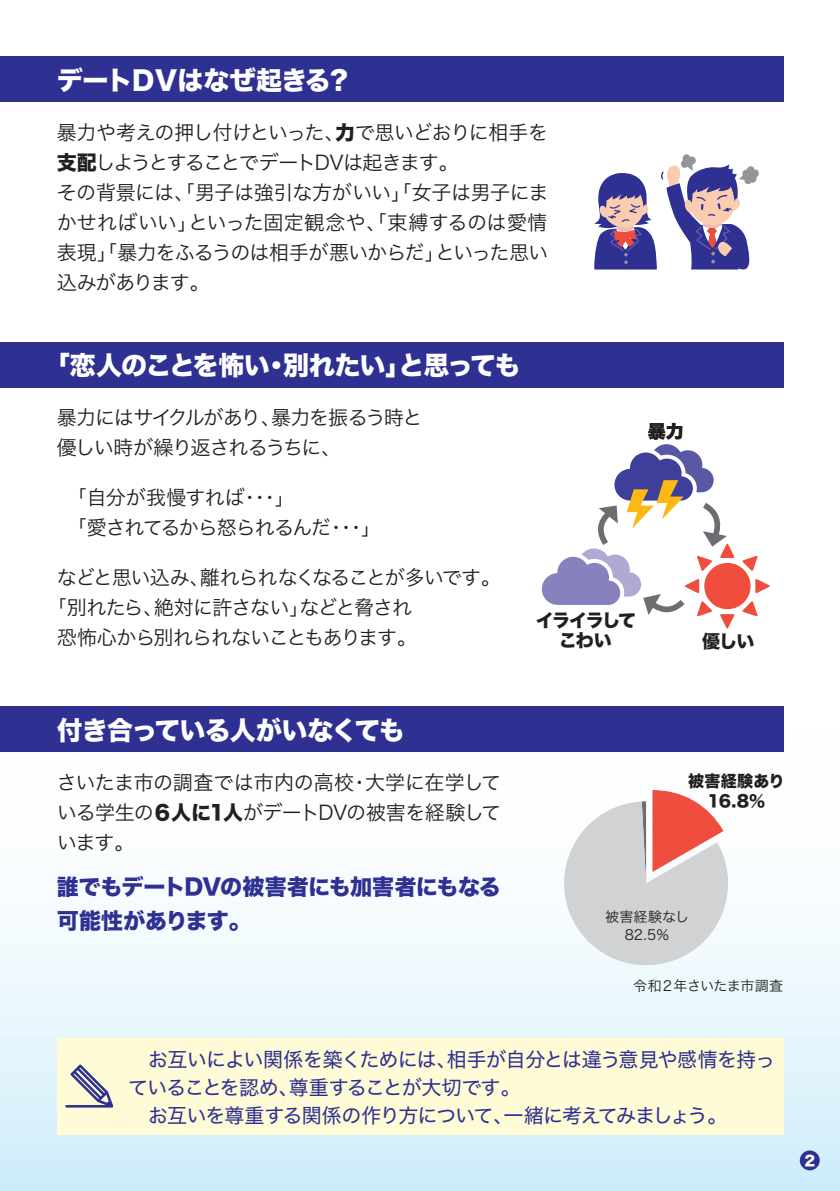
<style>
.page{position:relative;width:840px;height:1191px;background:#fff}
.page>*{position:absolute;margin:0;border:0;box-sizing:border-box;transform-origin:0 0}
.t1{font:26px "Hiragino Sans W8";letter-spacing:-.045em;color:#fff}
.t2{font:22px/34px "Hiragino Sans W8";letter-spacing:-.025em;color:#2e3092}
.t3{font:20px/30px "Hiragino Sans W3";letter-spacing:-.045em;color:#231f20}
.t4{font:20px/28px "Hiragino Sans W4";letter-spacing:-.045em;color:#2e3092}
.t5{font:20px/30px "Hiragino Sans W3";letter-spacing:-.065em;color:#231f20}
.t6{font:18px/20px "Hiragino Sans W8";letter-spacing:-.08em;color:#231f20;text-align:center}
.t7{font:18px "Hiragino Sans W8";letter-spacing:-.055em;color:#231f20}
.t8{font:16px/20px "Hiragino Sans W8";letter-spacing:.01em;color:#231f20;text-align:center}
.t9{font:14px "Hiragino Sans W3";letter-spacing:-.04em;color:#231f20}
.t10{font:14px/18px "Hiragino Sans W3";letter-spacing:.01em;color:#231f20;text-align:center}
.t11{font:14px "Hiragino Sans W8";color:#fff}
.s1{font-family:"Hiragino Sans W8"}
</style>
<div class="page">
<div style="left:0;top:723px;width:839px;height:468px;background:linear-gradient(to bottom,#fffffe,#d4effb)"></div>
<div style="left:0;top:342px;width:782px;height:45px;background:#2e3092"></div>
<div style="left:0;top:57px;width:782px;height:45px;background:#2e3092"></div>
<div style="left:0;top:707px;width:782px;height:45px;background:#2e3092"></div>
<div style="left:704px;top:563px;width:46px;height:46px;background:#ef4d3d;border-radius:50%"></div>
<svg style="left:755px;top:579px;width:14px;height:14px"></svg>
<svg style="left:741px;top:601px;width:16px;height:15px"></svg>
<svg style="left:741px;top:555px;width:16px;height:16px"></svg>
<svg style="left:541px;top:444px;width:193px;height:185px"></svg>
<div style="left:799px;top:1150px;width:20px;height:20px;background:#2e3092;border-radius:50%"></div>
<div style="left:57px;top:1037px;width:725px;height:97px;background:#fffbd6"></div>
<svg style="left:65px;top:1064px;width:48px;height:43px"></svg>
<svg style="left:594px;top:154px;width:164px;height:116px"></svg>
<svg style="left:552px;top:790px;width:187px;height:187px"></svg>
<h1 class="t1" style="left:57px;top:65px;width:297px">デートＤＶはなぜ起きる？</h1>
<p class="t3" style="left:57px;top:116px;width:493px">暴力や考えの押し付けといった、<span class="s1">力</span>で思いどおりに相手を<span class="s1">支配</span>しようとすることでデートDVは起きます。<br>その背景には、「男子は強引な方がいい」「女子は男子にまかせればいい」といった固定観念や、「束縛するのは愛情表現」「暴力をふるうのは相手が悪いからだ」といった思い込みがあります。</p>
<h1 class="t1" style="left:44px;top:351px;width:478px">「恋人のことを怖い・別れたい」と思っても</h1>
<p class="t5" style="left:57px;top:401px;width:367px">暴力にはサイクルがあり、暴力を振るう時と優しい時が繰り返されるうちに、</p>
<p class="t3" style="left:57px;top:481px;width:326px">　「自分が我慢すれば・・・」<br>　「愛されてるから怒られるんだ・・・」</p>
<p class="t3" style="left:57px;top:561px;width:445px">などと思い込み、離れられなくなることが多いです。</p>
<p class="t3" style="left:47px;top:591px;width:366px">「別れたら、絶対に許さない」などと脅され</p>
<p class="t3" style="left:57px;top:621px;width:362px">恐怖心から別れられないこともあります。</p>
<p class="t7" style="left:647px;top:421px;width:37px">暴力</p>
<p class="t6" style="left:535px;top:610px;width:102px">イライラしてこわい</p>
<p class="t7" style="left:701px;top:631px;width:54px">優しい</p>
<h1 class="t1" style="left:57px;top:715px;width:349px">付き合っている人がいなくても</h1>
<p class="t3" style="left:57px;top:765px;width:445px;text-align:justify">さいたま市の調査では市内の高校・大学に在学している学生の<span class="s1">６人に1人</span>がデートDVの被害を経験しています。</p>
<p class="t2" style="left:57px;top:870px;width:445px">誰でもデートDVの被害者にも加害者にもなる可能性があります。</p>
<p class="t8" style="left:687px;top:771px;width:98px">被害経験あり<br>16.8％</p>
<p class="t10" style="left:605px;top:906px;width:85px">被害経験なし<br>82.5％</p>
<p class="t9" style="left:633px;top:973px;width:151px">令和２年さいたま市調査</p>
<p class="t4" style="left:128px;top:1043px;width:648px">　お互いによい関係を築くためには、相手が自分とは違う意見や感情を持っていることを認め、尊重することが大切です。<br>　お互いを尊重する関係の作り方について、一緒に考えてみましょう。</p>
<p class="t11" style="left:804px;top:1152px;width:12px">2</p>
</div>
